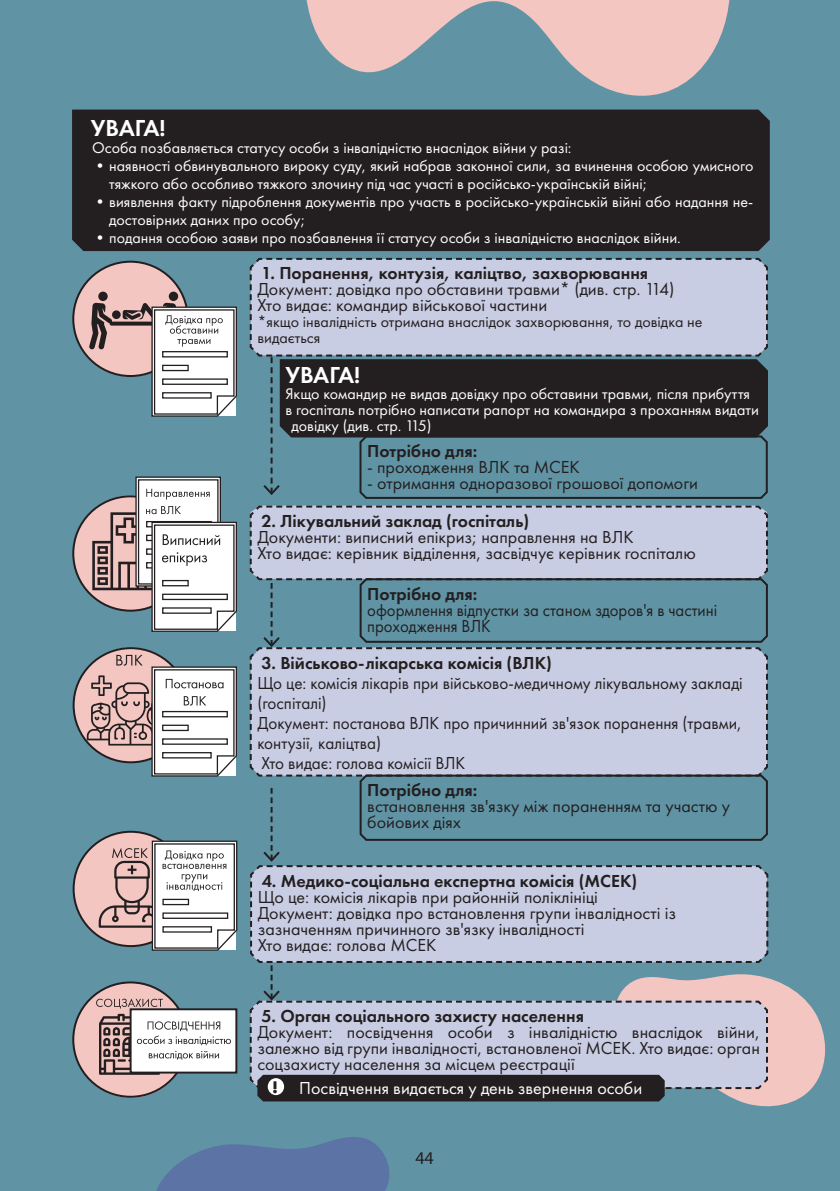
<style>
.page{position:relative;width:840px;height:1191px;background:#fff}
.page>*{position:absolute;margin:0;border:0;box-sizing:border-box;transform-origin:0 0}
.t1{font:600 24px "Futura PT";letter-spacing:-.01em;color:#fff}
.t2{font:18px/16px "Futura New";color:#231f20}
.t3{font:600 18px "Futura PT";color:#231f20}
.t4{font:18px/20px "Futura New";color:#231f20;scale:.95 1}
.t5{font:18px/16px "Futura New";color:#231f20;scale:.93 1}
.t6{font:18px "Futura New";color:#fff}
.t7{font:18px "Myriad Pro";color:#231f20}
.t8{font:16px/18px "Futura New";color:#fff}
.t9{font:16px/16px "Futura New";color:#231f20}
.s1{font-weight:700;font-size:17.6px;color:#231f20}
</style>
<div class="page">
<div style="left:0;top:0;width:839px;height:1191px;background:#6094a5"></div>
<svg style="left:156px;top:1137px;width:233px;height:54px"></svg>
<div style="left:73px;top:262px;width:115px;height:114px;background:#f3c6c1;border-radius:50%"></div>
<div style="left:73px;top:495px;width:115px;height:115px;background:#f3c6c1;border-radius:50%"></div>
<svg style="left:73px;top:647px;width:115px;height:115px"></svg>
<svg style="left:73px;top:831px;width:115px;height:115px;background:#d6afab"></svg>
<div style="left:73px;top:982px;width:115px;height:115px;background:#f3c6c1;border-radius:50%"></div>
<div style="left:98px;top:292px;width:10px;height:9px;background:#231f20;border-radius:50%"></div>
<div style="left:169px;top:292px;width:9px;height:9px;background:#231f20;border-radius:50%"></div>
<div style="left:249px;top:257px;width:519px;height:97px;background:#c9cde3"></div>
<div style="left:249px;top:649px;width:519px;height:128px;background:#c9cde3"></div>
<div style="left:250px;top:865px;width:518px;height:96px;background:#c9cde3"></div>
<svg style="left:249px;top:354px;width:519px;height:295px"></svg>
<svg style="left:261px;top:772px;width:507px;height:95px"></svg>
<svg style="left:257px;top:961px;width:567px;height:146px"></svg>
<svg style="left:89px;top:303px;width:148px;height:114px"></svg>
<svg style="left:92px;top:476px;width:145px;height:156px"></svg>
<svg style="left:87px;top:655px;width:150px;height:122px;background:#c3bbbc"></svg>
<svg style="left:99px;top:840px;width:139px;height:111px;background:#cec1c1"></svg>
<div style="left:130px;top:1009px;width:106px;height:63px;background:#fff"></div>
<div style="left:129px;top:1008px;width:108px;height:65px;border:2px solid #231f20"></div>
<div style="left:267px;top:1078px;width:17px;height:17px;background:#fff;border-radius:50%"></div>
<div style="left:72px;top:110px;width:697px;height:141px;background:#231f20"></div>
<svg style="left:96px;top:998px;width:135px;height:76px"></svg>
<svg style="left:304px;top:0;width:426px;height:120px"></svg>
<h1 class="t1" style="left:91px;top:113px;width:76px">УВАГА!</h1>
<p class="t8" style="left:92px;top:139px;width:480px">Особа позбавляється статусу особи з інвалідністю внаслідок війни у разі:</p>
<p class="t8" style="left:109px;top:157px;width:645px;text-indent:-17px">•наявності обвинувального вироку суду, який набрав законної сили, за вчинення особою умисного тяжкого або особливо тяжкого злочину під час участі в російсько-українській війні;</p>
<p class="t8" style="left:109px;top:193px;width:645px;text-indent:-17px">•виявлення факту підроблення документів про участь в російсько-українській війні або надання не&shy;достовірних даних про особу;</p>
<p class="t8" style="left:92px;top:229px;width:590px">•подання особою заяви про позбавлення її статусу особи з інвалідністю внаслідок війни.</p>
<p class="t3" style="left:261px;top:262px;width:388px">1. Поранення, контузія, каліцтво, захворювання</p>
<p class="t2" style="left:257px;top:281px;width:418px">Документ: довідка про обставини травми* (див. стр. 114)<br>Хто видає: командир військової частини</p>
<p class="t9" style="left:257px;top:314px;width:446px">*якщо інвалідність отримана внаслідок захворювання, то довідка не видається</p>
<h1 class="t1" style="left:285px;top:360px;width:76px">УВАГА!</h1>
<p class="t8" style="left:285px;top:385px;width:466px">Якщо командир не видав довідку про обставини травми, після прибуття</p>
<p class="t8" style="left:285px;top:401px;width:474px">в госпіталь потрібно написати рапорт на командира з проханням видати</p>
<p class="t8" style="left:291px;top:417px;width:142px">довідку (див. стр. 115)</p>
<p class="t3" style="left:367px;top:439px;width:111px">Потрібно для:</p>
<p class="t2" style="left:367px;top:459px;width:214px">- проходження ВЛК та МСЕК</p>
<p class="t2" style="left:367px;top:475px;width:332px">- отримання одноразової грошової допомоги</p>
<p class="t3" style="left:261px;top:510px;width:269px">2. Лікувальний заклад (госпіталь)</p>
<p class="t2" style="left:257px;top:529px;width:439px">Документи: виписний епікриз; направлення на ВЛК<br>Хто видає: керівник відділення, засвідчує керівник госпіталю</p>
<p class="t3" style="left:367px;top:582px;width:111px">Потрібно для:</p>
<p class="t5" style="left:367px;top:601px;width:377px">оформлення відпустки за станом здоров'я в частині проходження ВЛК</p>
<p class="t3" style="left:261px;top:651px;width:292px">3. Військово-лікарська комісія (ВЛК)</p>
<p class="t4" style="left:257px;top:672px;width:512px">Що це: комісія лікарів при військово-медичному лікувальному закладі (госпіталі)<br>Документ: постанова ВЛК про причинний зв'язок поранення (травми, контузії, каліцтва)<br>Хто видає: голова комісії ВЛК</p>
<p class="t3" style="left:367px;top:778px;width:111px">Потрібно для:</p>
<p class="t2" style="left:367px;top:798px;width:364px">встановлення зв'язку між пораненням та участю у бойових діях</p>
<p class="t3" style="left:261px;top:869px;width:377px">4. Медико-соціальна експертна комісія (МСЕК)</p>
<p class="t2" style="left:257px;top:888px;width:419px">Що це: комісія лікарів при районній поліклініці Документ: довідка про встановлення групи інвалідності із зазначенням причинного зв'язку інвалідності<br>Хто видає: голова МСЕК</p>
<p class="t3" style="left:261px;top:1004px;width:324px">5. Орган соціального захисту населення</p>
<p class="t2" style="left:257px;top:1024px;width:504px;text-align:justify">Документ: посвідчення особи з інвалідністю внаслідок війни, залежно від групи інвалідності, встановленої МСЕК. Хто видає: орган соцзахисту населення за місцем реєстрації</p>
<p class="t6" style="left:272px;top:1077px;width:371px"><span class="s1">!</span> Посвідчення видається у день звернення особи</p>
<p class="t7" style="left:415px;top:1146px;width:20px">44</p>
</div>
